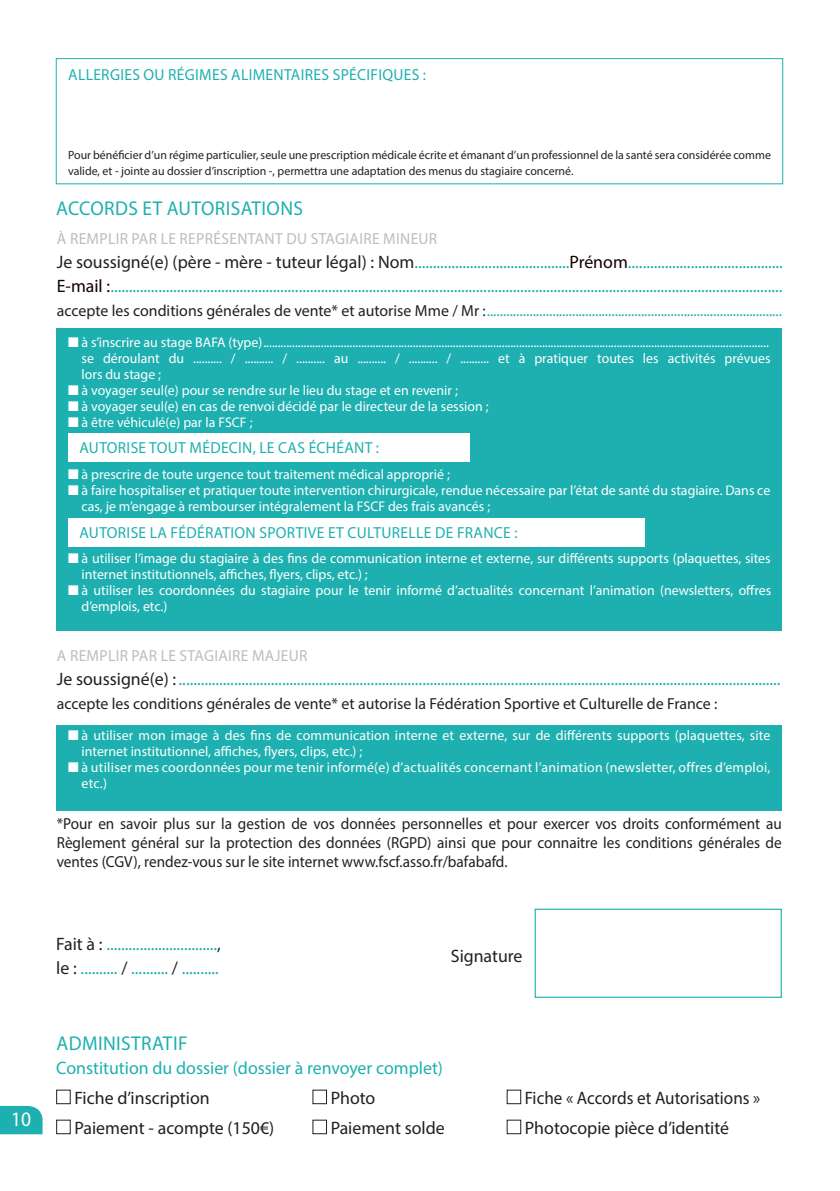
<style>
.page{position:relative;width:840px;height:1191px;background:#fff}
.page>*{position:absolute;margin:0;border:0;box-sizing:border-box;transform-origin:0 0}
.t1{font:20.6px "Myriad Pro";color:#fff;scale:.95 1}
.t2{font:20px "Myriad Pro";letter-spacing:.02em;color:#1eb0b0}
.t3{font:18px "Myriad Pro";color:#1eb0b0}
.t4{font:18px "Myriad Pro";color:#231f20}
.t5{font:18px "Myriad Pro";color:#231f20;scale:.95 1}
.t6{font:16px/19px "Myriad Pro";color:#231f20;text-align:justify;scale:.95 1}
.t7{font:16px "Myriad Pro";color:#1eb0b0}
.t8{font:16px "Myriad Pro";letter-spacing:.02em;color:#1eb0b0}
.t9{font:16px "Myriad Pro";color:#231f20}
.t10{font:16px "Myriad Pro";letter-spacing:.02em;color:#bcbdc0}
.t11{font:14px/16px "Myriad Pro";color:#fff}
.t12{font:14px/16px "Myriad Pro";letter-spacing:.02em;color:#fff}
.t13{font:12px/16px "Myriad Pro";color:#231f20}
.s1{color:#231f20}
.s2{color:#130003}
</style>
<div class="page">
<div style="left:56px;top:1089px;width:15px;height:15px;border:1px solid #231f20"></div>
<div style="left:312px;top:1089px;width:15px;height:15px;border:1px solid #231f20"></div>
<div style="left:506px;top:1089px;width:15px;height:15px;border:1px solid #231f20"></div>
<div style="left:56px;top:1119px;width:15px;height:15px;border:1px solid #231f20"></div>
<div style="left:312px;top:1119px;width:15px;height:15px;border:1px solid #231f20"></div>
<div style="left:506px;top:1119px;width:15px;height:15px;border:1px solid #231f20"></div>
<div style="left:57px;top:329px;width:724px;height:301px;background:#1eb0b0"></div>
<div style="left:57px;top:725px;width:724px;height:85px;background:#1eb0b0"></div>
<div style="left:68px;top:433px;width:401px;height:28px;background:#fff"></div>
<div style="left:68px;top:518px;width:575px;height:28px;background:#fff"></div>
<div style="left:56px;top:58px;width:726px;height:126px;border:1px solid #1eb0b0"></div>
<div style="left:534px;top:908px;width:247px;height:90px;border:1px solid #1eb0b0"></div>
<svg style="left:0;top:1106px;width:43px;height:28px"></svg>
<p class="t8" style="left:68px;top:65px;width:359px">ALLERGIES OU RÉGIMES ALIMENTAIRES SPÉCIFIQUES :</p>
<p class="t13" style="left:68px;top:147px;width:704px">Pour bénéficier d’un régime particulier, seule une prescription médicale écrite et émanant d’un professionnel de la santé sera considérée comme valide, et - jointe au dossier d’inscription -, permettra une adaptation des menus du stagiaire concerné.</p>
<p class="t2" style="left:56px;top:196px;width:248px">ACCORDS ET AUTORISATIONS</p>
<p class="t10" style="left:57px;top:228px;width:382px">À REMPLIR PAR LE REPRÉSENTANT DU STAGIAIRE MINEUR</p>
<p class="t3" style="left:57px;top:250px;width:727px"><span class="s1">Je soussigné(e) (père - mère - tuteur légal) : Nom</span>..........................................<span class="s2">Prénom</span>..........................................</p>
<p class="t3" style="left:57px;top:274px;width:726px"><span class="s2">E-mail :</span>......................................................................................................................................................................................</p>
<p class="t7" style="left:57px;top:300px;width:726px"><span class="s1">accepte les conditions générales de vente* et autorise Mme / Mr :</span>..........................................................................................</p>
<p class="t11" style="left:82px;top:334px;width:690px;text-align:justify;text-indent:-13px">■ à s’inscrire au stage BAFA (type)................................................................................................................................................................................ se déroulant du .......... / .......... / .......... au .......... / .......... / .......... et à pratiquer toutes les activités prévues lors du stage ;</p>
<p class="t11" style="left:68px;top:382px;width:391px">■ à voyager seul(e) pour se rendre sur le lieu du stage et en revenir ;</p>
<p class="t11" style="left:68px;top:398px;width:422px">■ à voyager seul(e) en cas de renvoi décidé par le directeur de la session ;</p>
<p class="t11" style="left:68px;top:414px;width:186px">■ à être véhiculé(e) par la FSCF ;</p>
<p class="t11" style="left:68px;top:466px;width:383px">■ à prescrire de toute urgence tout traitement médical approprié ;</p>
<p class="t11" style="left:82px;top:482px;width:689px;text-indent:-13px">■ à faire hospitaliser et pratiquer toute intervention chirurgicale, rendue nécessaire par l’état de santé du stagiaire. Dans ce cas, je m’engage à rembourser intégralement la FSCF des frais avancés ;</p>
<p class="t11" style="left:82px;top:550px;width:690px;text-indent:-13px">■ à utiliser l’image du stagiaire à des fins de communication interne et externe, sur différents supports (plaquettes, sites internet institutionnels, affiches, flyers, clips, etc.) ;</p>
<p class="t11" style="left:82px;top:582px;width:690px;text-indent:-13px">■ à utiliser les coordonnées du stagiaire pour le tenir informé d’actualités concernant l’animation (newsletters, offres d’emplois, etc.)</p>
<p class="t8" style="left:80px;top:438px;width:301px">AUTORISE TOUT MÉDECIN, LE CAS ÉCHÉANT :</p>
<p class="t8" style="left:80px;top:523px;width:439px">AUTORISE LA FÉDÉRATION SPORTIVE ET CULTURELLE DE FRANCE :</p>
<p class="t10" style="left:57px;top:646px;width:252px">A REMPLIR PAR LE STAGIAIRE MAJEUR</p>
<p class="t3" style="left:57px;top:668px;width:724px"><span class="s1">Je soussigné(e) :</span> ...................................................................................................................................................................</p>
<p class="t9" style="left:57px;top:694px;width:662px">accepte les conditions générales de vente* et autorise la Fédération Sportive et Culturelle de France :</p>
<p class="t11" style="left:82px;top:726px;width:690px;text-indent:-13px">■ à utiliser mon image à des fins de communication interne et externe, sur de différents supports (plaquettes, site internet institutionnel, affiches, flyers, clips, etc.) ;</p>
<p class="t12" style="left:82px;top:758px;width:690px;text-indent:-13px">■ à utiliser mes coordonnées pour me tenir informé(e) d’actualités concernant l’animation (newsletter, offres d’emploi, etc.)</p>
<p class="t6" style="left:57px;top:814px;width:764px">*Pour en savoir plus sur la gestion de vos données personnelles et pour exercer vos droits conformément au Règlement général sur la protection des données (RGPD) ainsi que pour connaitre les conditions générales de ventes (CGV), rendez-vous sur le site internet www.fscf.asso.fr/bafabafd.</p>
<p class="t1" style="left:11px;top:1106px;width:22px">10</p>
<p class="t3" style="left:56px;top:933px;width:166px"><span class="s1">Fait à :</span> ..............................<span class="s1">,</span></p>
<p class="t3" style="left:56px;top:957px;width:164px"><span class="s1">le :</span> .......... <span class="s1">/</span> .......... <span class="s1">/</span> ..........</p>
<p class="t4" style="left:450px;top:945px;width:73px">Signature</p>
<p class="t2" style="left:56px;top:1030px;width:132px">ADMINISTRATIF</p>
<p class="t3" style="left:56px;top:1057px;width:388px">Constitution du dossier (dossier à renvoyer complet)</p>
<p class="t4" style="left:74px;top:1086px;width:137px">Fiche d’inscription</p>
<p class="t4" style="left:330px;top:1086px;width:46px">Photo</p>
<p class="t5" style="left:524px;top:1086px;width:249px">Fiche « Accords et Autorisations »</p>
<p class="t4" style="left:74px;top:1116px;width:201px">Paiement - acompte (150€)</p>
<p class="t4" style="left:330px;top:1116px;width:116px">Paiement solde</p>
<p class="t4" style="left:524px;top:1116px;width:206px">Photocopie pièce d’identité</p>
</div>
